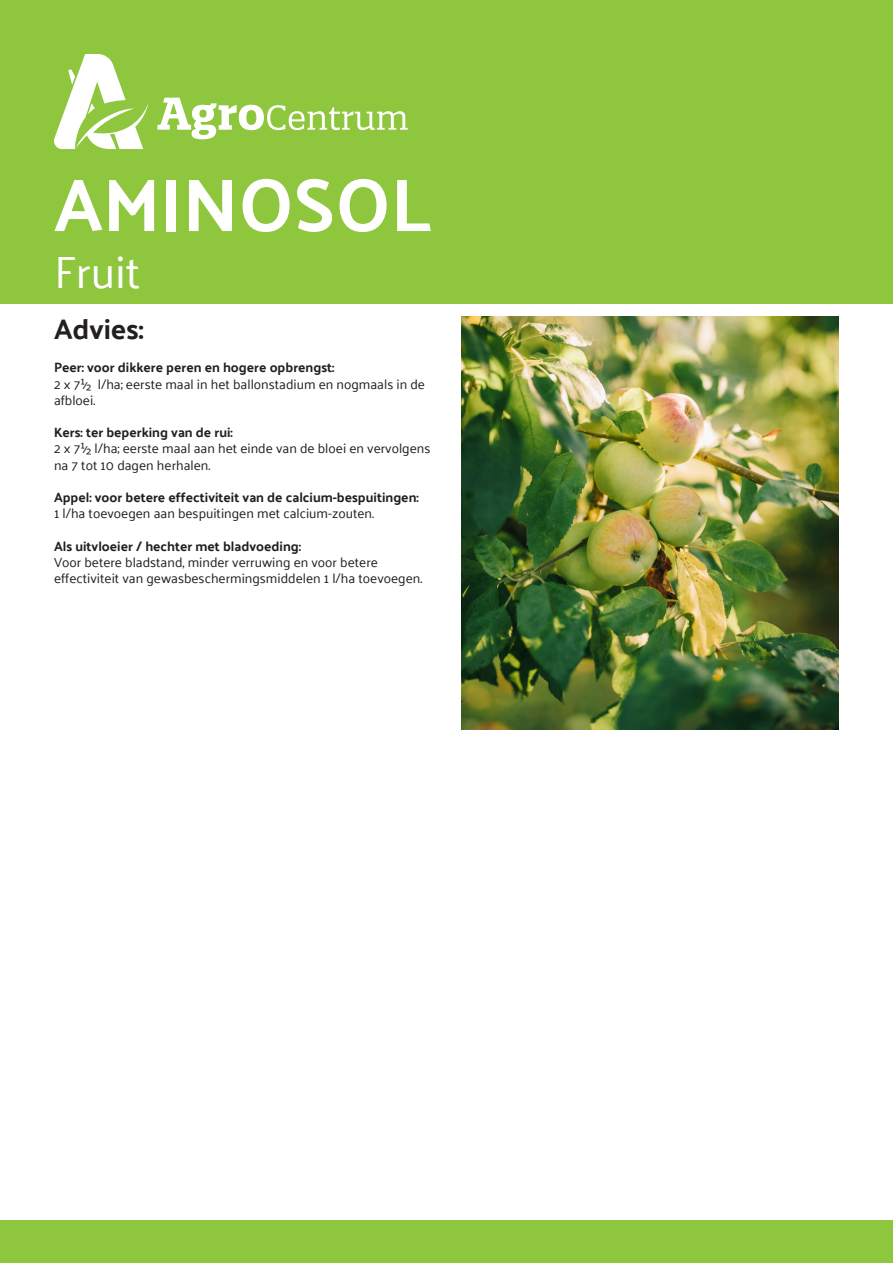
<style>
.page{position:relative;width:893px;height:1263px;background:#fff}
.page>*{position:absolute;margin:0;border:0;box-sizing:border-box;transform-origin:0 0}
.t1{font:700 75px "Palanquin";color:#fff}
.t2{font:45px "Palanquin";color:#fff}
.t3{font:700 28.5px "Palanquin";color:#231f20}
.t4{font:13.5px/16.2px "Palanquin";color:#231f20}
.t5{font:700 13.5px "Palanquin";color:#231f20}
</style>
<div class="page">
<div style="left:0;top:0;width:893px;height:303px;background:#8ec63e"></div>
<svg style="left:54px;top:54px;width:95px;height:95px"></svg>
<svg style="left:157px;top:98px;width:251px;height:41px"></svg>
<div style="left:0;top:1220px;width:893px;height:43px;background:#8ec63e"></div>
<img style="left:462px;top:317px;width:377px;height:412px">
<p class="t1" style="left:54px;top:161px;width:379px">AMINOSOL</p>
<p class="t2" style="left:54px;top:246px;width:88px">Fruit</p>
<p class="t3" style="left:54px;top:312px;width:91px">Advies:</p>
<p class="t5" style="left:54px;top:360px;width:282px">Peer: voor dikkere peren en hogere opbrengst:</p>
<p class="t4" style="left:54px;top:376px;width:373px">2 x 7½ l/ha; eerste maal in het ballonstadium en nogmaals in de afbloei.</p>
<p class="t5" style="left:54px;top:425px;width:180px">Kers: ter beperking van de rui:</p>
<p class="t4" style="left:54px;top:441px;width:378px">2 x 7½ l/ha; eerste maal aan het einde van de bloei en vervolgens na 7 tot 10 dagen herhalen.</p>
<p class="t5" style="left:54px;top:489px;width:366px">Appel: voor betere effectiviteit van de calcium-bespuitingen:</p>
<p class="t4" style="left:54px;top:505px;width:321px">1 l/ha toevoegen aan bespuitingen met calcium-zouten.</p>
<p class="t5" style="left:54px;top:538px;width:249px">Als uitvloeier / hechter met bladvoeding:</p>
<p class="t4" style="left:54px;top:554px;width:325px">Voor betere bladstand, minder verruwing en voor betere</p>
<p class="t4" style="left:54px;top:570px;width:370px">effectiviteit van gewasbeschermingsmiddelen 1 l/ha toevoegen.</p>
</div>
